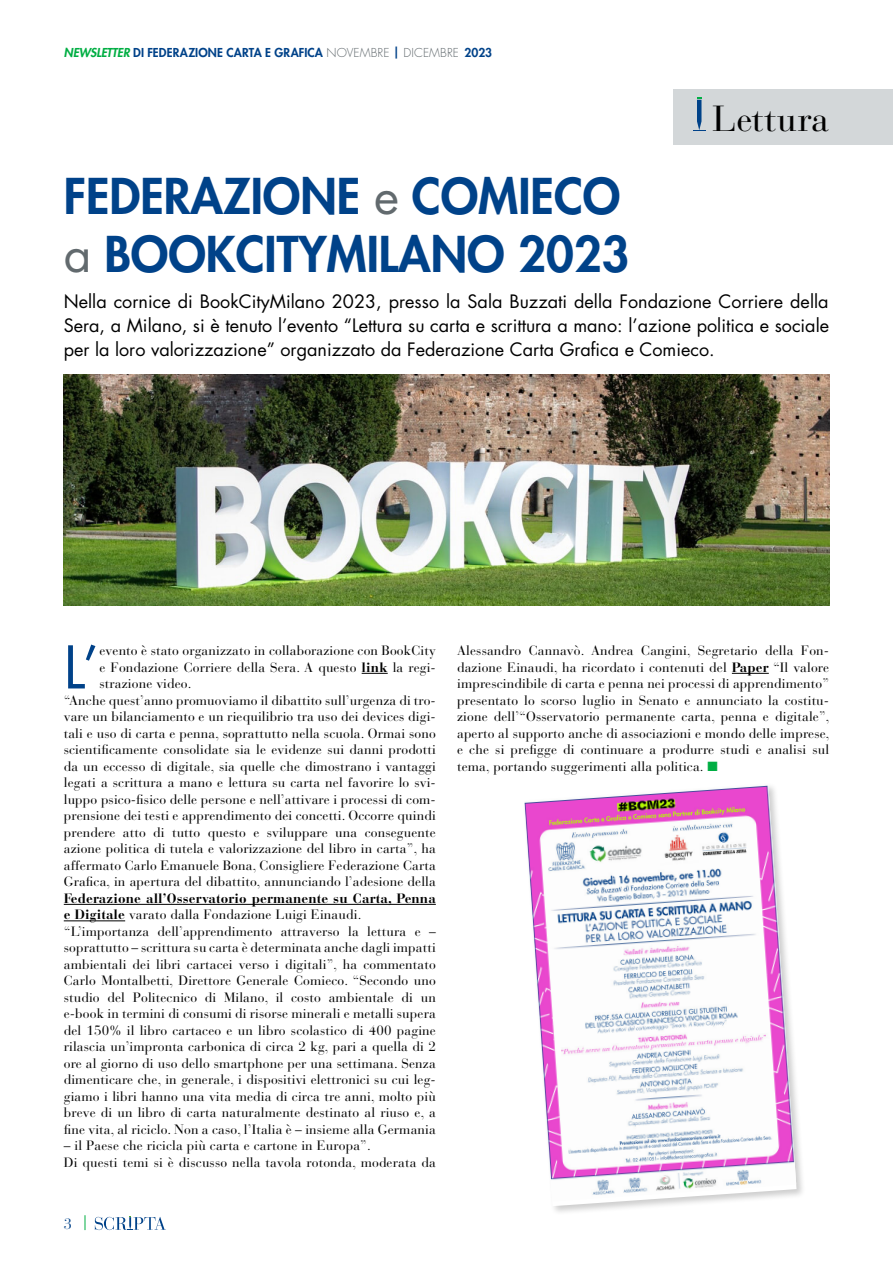
<style>
.page{position:relative;width:893px;height:1263px;background:#fff}
.page>*{position:absolute;margin:0;border:0;box-sizing:border-box;transform-origin:0 0}
.t1{font:57.3px "Futura Std";color:#004289}
.t2{font:800 48px/57.6px "Futura Std";color:#004289}
.t3{font:36px "Bauer Bodoni Std";letter-spacing:.01em;color:#000}
.t4{font:18px/24px "Futura Std";color:#000;text-align:justify}
.t5{font:15px "Bauer Bodoni Std";color:#004289}
.t6{font:13.5px/16.5px "Bauer Bodoni Std";letter-spacing:.01em;color:#000}
.t7{font:800 12px "Futura Std";letter-spacing:.01em;color:#004289}
.s1{font-style:italic;color:#00ae43}
.s2{font-weight:300;color:#626a6e}
.s3{font-weight:400;color:#626a6e}
.s4{font-weight:700}
.s5{color:#00ae43}
</style>
<div class="page">
<div style="left:673px;top:89px;width:220px;height:56px;background:#d3d7d9"></div>
<svg style="left:693px;top:97px;width:12px;height:34px"></svg>
<svg style="left:362px;top:673px;width:26px;height:1px"></svg>
<hr style="left:64px;top:904px;width:372px;height:1px;background:#000">
<hr style="left:64px;top:920px;width:61px;height:1px;background:#000">
<svg style="left:95px;top:1216px;width:71px;height:14px"></svg>
<svg style="left:85px;top:1215px;width:1px;height:15px"></svg>
<div style="left:522px;top:782px;width:284px;height:434px;background:#000;opacity:.2"></div>
<img style="left:524px;top:784px;width:272px;height:417px">
<hr style="left:732px;top:673px;width:37px;height:1px;background:#000">
<img style="left:64px;top:375px;width:765px;height:231px">
<p class="t7" style="left:64px;top:45px;width:430px"><span class="s1">NEWSLETTER</span> DI FEDERAZIONE CARTA E GRAFICA <span class="s2">NOVEMBRE</span> | <span class="s2">DICEMBRE</span> 2023</p>
<h3 class="t3" style="left:712px;top:97px;width:119px">Lettura</h3>
<h2 class="t2" style="left:64px;top:167px;width:567px">FEDERAZIONE <span class="s3">e</span> COMIECO <span class="s3">a</span> BOOKCITYMILANO 2023</h2>
<p class="t4" style="left:64px;top:290px;width:767px">Nella cornice di BookCityMilano 2023, presso la Sala Buzzati della Fondazione Corriere della Sera, a Milano, si è tenuto l’evento “Lettura su carta e scrittura a mano: l’azione politica e sociale per la loro valorizzazione” organizzato da Federazione Carta Grafica e Comieco.</p>
<h1 class="t1" style="left:64px;top:631px;width:37px">L’</h1>
<p class="t6" style="left:100px;top:643px;width:338px">evento è stato organizzato in collaborazione con BookCity</p>
<p class="t6" style="left:100px;top:659px;width:338px">e Fondazione Corriere della Sera. A questo <span class="s4">link</span> la regi-</p>
<p class="t6" style="left:100px;top:676px;width:94px">strazione video.</p>
<p class="t6" style="left:64px;top:692px;width:374px">“Anche quest’anno promuoviamo il dibattito sull’urgenza di tro-</p>
<p class="t6" style="left:64px;top:709px;width:374px">vare un bilanciamento e un riequilibrio tra uso dei devices digi-</p>
<p class="t6" style="left:64px;top:725px;width:374px">tali e uso di carta e penna, soprattutto nella scuola. Ormai sono</p>
<p class="t6" style="left:64px;top:742px;width:374px">scientificamente consolidate sia le evidenze sui danni prodotti</p>
<p class="t6" style="left:64px;top:758px;width:374px">da un eccesso di digitale, sia quelle che dimostrano i vantaggi</p>
<p class="t6" style="left:64px;top:775px;width:374px">legati a scrittura a mano e lettura su carta nel favorire lo svi-</p>
<p class="t6" style="left:64px;top:791px;width:374px">luppo psico-fisico delle persone e nell’attivare i processi di com-</p>
<p class="t6" style="left:64px;top:808px;width:374px">prensione dei testi e apprendimento dei concetti. Occorre quindi</p>
<p class="t6" style="left:64px;top:824px;width:374px">prendere atto di tutto questo e sviluppare una conseguente</p>
<p class="t6" style="left:64px;top:841px;width:374px">azione politica di tutela e valorizzazione del libro in carta”, ha</p>
<p class="t6" style="left:64px;top:857px;width:374px">affermato Carlo Emanuele Bona, Consigliere Federazione Carta</p>
<p class="t6" style="left:64px;top:874px;width:374px">Grafica, in apertura del dibattito, annunciando l’adesione della</p>
<p class="t6" style="left:64px;top:890px;width:374px"><span class="s4">Federazione all’Osservatorio permanente su Carta, Penna e Digitale</span> varato dalla Fondazione Luigi Einaudi. “L’importanza dell’apprendimento attraverso la lettura e – soprattutto – scrittura su carta è determinata anche dagli impatti ambientali dei libri cartacei verso i digitali”, ha commentato Carlo Montalbetti, Direttore Generale Comieco. “Secondo uno studio del Politecnico di Milano, il costo ambientale di un e-book in termini di consumi di risorse minerali e metalli supera del 150% il libro cartaceo e un libro scolastico di 400 pagine rilascia un’impronta carbonica di circa 2 kg, pari a quella di 2 ore al giorno di uso dello smartphone per una settimana. Senza dimenticare che, in generale, i dispositivi elettronici su cui leg&shy;giamo i libri hanno una vita media di circa tre anni, molto più breve di un libro di carta naturalmente destinato al riuso e, a fine vita, al riciclo. Non a caso, l’Italia è – insieme alla Germania</p>
<p class="t6" style="left:64px;top:1138px;width:374px">– il Paese che ricicla più carta e cartone in Europa”.<br>Di questi temi si è discusso nella tavola rotonda, moderata da</p>
<p class="t5" style="left:64px;top:1214px;width:10px">3</p>
<p class="t6" style="left:457px;top:643px;width:374px;text-align:justify">Alessandro Cannavò. Andrea Cangini, Segretario della Fon&shy;dazione Einaudi, ha ricordato i contenuti del <span class="s4">Paper</span> “Il valore imprescindibile di carta e penna nei processi di apprendimento” presentato lo scorso luglio in Senato e annunciato la costitu&shy;zione dell’“Osservatorio permanente carta, penna e digitale”, aperto al supporto anche di associazioni e mondo delle imprese, e che si prefigge di continuare a produrre studi e analisi sul tema, portando suggerimenti alla politica. <span class="s5">■</span></p>
</div>
